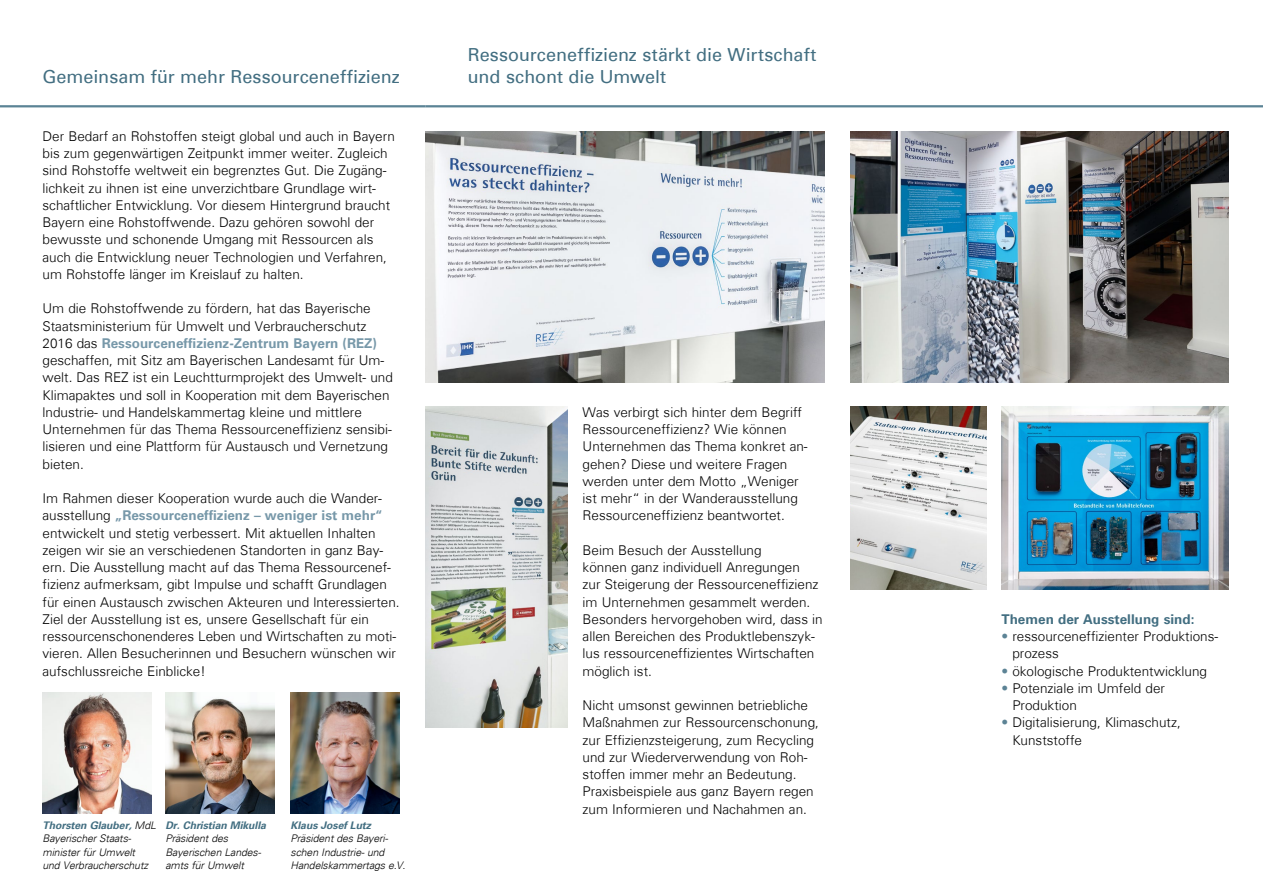
<style>
.page{position:relative;width:1263px;height:893px;background:#fff}
.page>*{position:absolute;margin:0;border:0;box-sizing:border-box;transform-origin:0 0}
.HL_Kopfzeile{font:18px/21.6px "Univers Com 55 Roman";color:#426e81}
.Fließtext{font:300 13.5px/17.2px "Univers Com 45";color:#000}
.Fließtext-2{font:700 13.5px "Univers Com 65";color:#426e81}
.BU{font:italic 300 10.5px/13.5px "Univers Com 45";letter-spacing:-.01em;color:#000}
.BU-2{font:italic 700 10.5px "Univers Com 65";letter-spacing:-.01em;color:#426e81}
.s1{font-family:"Univers Com 65";font-weight:700;color:#7798a9}
.s2{font-family:"Univers Com 65";font-weight:700;color:#426e81}
.s3{color:#5c8395}
</style>
<div class="page">
<hr style="left:0;top:105px;width:425px;height:2px;background:#5b8395">
<img style="left:165px;top:693px;width:110px;height:121px">
<img style="left:291px;top:693px;width:109px;height:121px">
<img style="left:43px;top:693px;width:109px;height:121px">
<hr style="left:425px;top:105px;width:838px;height:2px;background:#5b8395">
<img style="left:425px;top:131px;width:400px;height:251px">
<img style="left:425px;top:407px;width:143px;height:320px">
<img style="left:850px;top:131px;width:379px;height:251px">
<img style="left:850px;top:407px;width:136px;height:182px">
<img style="left:1001px;top:407px;width:228px;height:182px">
<h1 class="HL_Kopfzeile" style="left:43px;top:66px;width:359px">Gemeinsam für mehr Ressourceneffizienz</h1>
<p class="Fließtext" style="left:43px;top:127px;width:354px">Der Bedarf an Rohstoffen steigt global und auch in Bayern bis zum gegenwärtigen Zeitpunkt immer weiter. Zugleich sind Rohstoffe weltweit ein begrenztes Gut. Die Zugäng&shy;lichkeit zu ihnen ist eine unverzichtbare Grundlage wirt&shy;schaftlicher Entwicklung. Vor diesem Hintergrund braucht Bayern eine Rohstoffwende. Dazu gehören sowohl der bewusste und schonende Umgang mit Ressourcen als auch die Entwicklung neuer Technologien und Verfahren, um Rohstoffe länger im Kreislauf zu halten.</p>
<p class="Fließtext" style="left:43px;top:300px;width:352px">Um die Rohstoffwende zu fördern, hat das Bayerische Staatsministerium für Umwelt und Verbraucherschutz 2016 das <span class="s1">Ressourceneffizienz-Zentrum Bayern (REZ) </span>geschaffen, mit Sitz am Bayerischen Landesamt für Um&shy;welt. Das REZ ist ein Leuchtturmprojekt des Umwelt- und Klimapaktes und soll in Kooperation mit dem Bayerischen lndustrie- und Handelskammertag kleine und mittlere Unternehmen für das Thema Ressourceneffizienz sensibi&shy;lisieren und eine Plattform für Austausch und Vernetzung bieten.</p>
<p class="Fließtext" style="left:43px;top:490px;width:359px">Im Rahmen dieser Kooperation wurde auch die Wander&shy;ausstellung <span class="s1">„Ressourceneffizienz – weniger ist mehr“ </span>entwickelt und stetig verbessert. Mit aktuellen Inhalten zeigen wir sie an verschiedenen Standorten in ganz Bay&shy;ern. Die Ausstellung macht auf das Thema Ressourcenef&shy;fizienz aufmerksam, gibt Impulse und schafft Grundlagen für einen Austausch zwischen Akteuren und lnteressierten.<br>Ziel der Ausstellung ist es, unsere Gesellschaft für ein ressourcenschonenderes Leben und Wirtschaften zu moti&shy;vieren. Allen Besucherinnen und Besuchern wünschen wir aufschlussreiche Einblicke!</p>
<p class="BU" style="left:43px;top:818px;width:115px"><span class="s2">Thorsten Glauber,</span> MdL<br>Bayerischer Staats&shy;minister für Umwelt<br>und Verbraucherschutz</p>
<p class="BU-2" style="left:165px;top:819px;width:102px">Dr. Christian Mikulla</p>
<p class="BU" style="left:165px;top:832px;width:97px">Präsident des<br>Bayerischen Landes&shy;amts für Umwelt</p>
<p class="BU-2" style="left:291px;top:819px;width:82px">Klaus Josef Lutz</p>
<p class="BU" style="left:291px;top:832px;width:116px">Präsident des Bayeri&shy;schen Industrie- und<br>Handelskammertags e.V.</p>
<h1 class="HL_Kopfzeile" style="left:468px;top:44px;width:350px">Ressourceneffizienz stärkt die Wirtschaft und schont die Umwelt</h1>
<p class="Fließtext" style="left:583px;top:403px;width:227px">Was verbirgt sich hinter dem Begriff Ressourceneffizienz? Wie können Unternehmen das Thema konkret an&shy;gehen? Diese und weitere Fragen werden unter dem Motto „Weniger ist mehr“ in der Wanderausstellung Ressourceneffizienz beantwortet.</p>
<p class="Fließtext" style="left:583px;top:541px;width:242px">Beim Besuch der Ausstellung<br>können ganz individuell Anregungen<br>zur Steigerung der Ressourceneffizienz im Unternehmen gesammelt werden.<br>Besonders hervorgehoben wird, dass in allen Bereichen des Produktlebenszyk&shy;lus ressourceneffizientes Wirtschaften möglich ist.</p>
<p class="Fließtext" style="left:583px;top:697px;width:238px">Nicht umsonst gewinnen betriebliche Maßnahmen zur Ressourcenschonung, zur Effizienzsteigerung, zum Recycling und zur Wiederverwendung von Roh&shy;stoffen immer mehr an Bedeutung.<br>Praxisbeispiele aus ganz Bayern regen zum Informieren und Nachahmen an.</p>
<p class="Fließtext-2" style="left:1001px;top:611px;width:194px">Themen der Ausstellung sind:</p>
<p class="Fließtext" style="left:1012px;top:628px;width:207px;text-indent:-11px"><span class="s3">•</span> ressourceneffizienter Produktions&shy;prozess</p>
<p class="Fließtext" style="left:1001px;top:662px;width:207px"><span class="s3">•</span> ökologische Produktentwicklung</p>
<p class="Fließtext" style="left:1012px;top:679px;width:154px;text-indent:-11px"><span class="s3">•</span> Potenziale im Umfeld der<br>Produktion</p>
<p class="Fließtext" style="left:1012px;top:714px;width:170px;text-indent:-11px"><span class="s3">•</span> Digitalisierung, Klimaschutz,<br>Kunststoffe</p>
</div>
